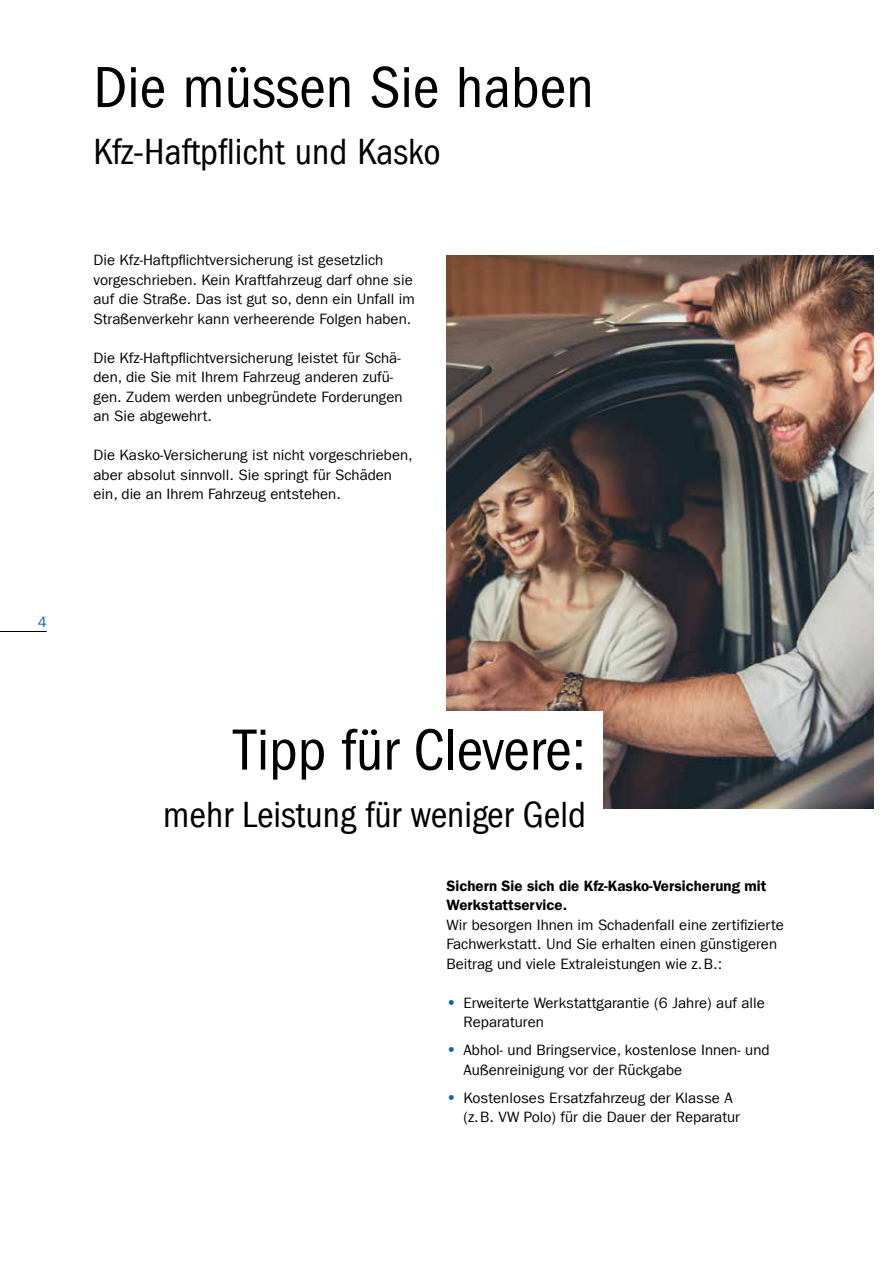
<style>
.page{position:relative;width:893px;height:1263px;background:#fff}
.page>*{position:absolute;margin:0;border:0;box-sizing:border-box;transform-origin:0 0}
.t1{font:condensed 60px "Franklin Gothic LT Com";color:#000}
.t2{font:condensed 37.5px "Franklin Gothic LT Com";color:#000}
.t3{font:15px/19.5px "Franklin Gothic LT Com";color:#000}
.t4{font:15px/19.5px "Franklin Gothic LT Com Dm";color:#000}
.t5{font:15px "Franklin Gothic LT Com";color:#0069b4}
.s1{font-family:"Franklin Gothic LT Com Dm";font-size:16.5px;color:#0069b4}
</style>
<div class="page">
<img style="left:446px;top:255px;width:428px;height:553px">
<div style="left:68px;top:711px;width:535px;height:165px;background:#fff"></div>
<hr style="left:0;top:631px;width:47px;height:1px;background:#000">
<p class="t5" style="left:38px;top:613px;width:10px">4</p>
<h1 class="t1" style="left:94px;top:53px;width:502px">Die müssen Sie haben</h1>
<h2 class="t2" style="left:94px;top:131px;width:349px">Kfz-Haftpflicht und Kasko</h2>
<p class="t3" style="left:94px;top:251px;width:323px">Die Kfz-Haftpflichtversicherung ist gesetzlich vorgeschrieben. Kein Kraftfahrzeug darf ohne sie auf die Straße. Das ist gut so, denn ein Unfall im Straßenverkehr kann verheerende Folgen haben.</p>
<p class="t3" style="left:94px;top:348px;width:310px">Die Kfz-Haftpflichtversicherung leistet für Schä&shy;den, die Sie mit Ihrem Fahrzeug anderen zufü&shy;gen. Zudem werden unbegründete Forderungen an Sie abgewehrt.</p>
<p class="t3" style="left:94px;top:446px;width:321px">Die Kasko-Versicherung ist nicht vorgeschrieben, aber absolut sinnvoll. Sie springt für Schäden ein, die an Ihrem Fahrzeug entstehen.</p>
<h1 class="t1" style="left:234px;top:716px;width:354px">Tipp für Clevere:</h1>
<h2 class="t2" style="left:163px;top:793px;width:424px">mehr Leistung für weniger Geld</h2>
<p class="t4" style="left:446px;top:876px;width:321px">Sichern Sie sich die Kfz-Kasko-Versicherung mit<br>Werkstattservice.</p>
<p class="t3" style="left:446px;top:915px;width:339px">Wir besorgen Ihnen im Schadenfall eine zertifizierte<br>Fachwerkstatt. Und Sie erhalten einen günstigeren<br>Beitrag und viele Extraleistungen wie z.B.:</p>
<p class="t3" style="left:463px;top:993px;width:303px;text-indent:-17px"><span class="s1">•</span> Erweiterte Werkstattgarantie (6 Jahre) auf alle<br>Reparaturen</p>
<p class="t3" style="left:463px;top:1041px;width:307px;text-indent:-17px"><span class="s1">•</span> Abhol- und Bringservice, kostenlose Innen- und<br>Außenreinigung vor der Rückgabe</p>
<p class="t3" style="left:463px;top:1088px;width:278px;text-indent:-17px"><span class="s1">•</span> Kostenloses Ersatzfahrzeug der Klasse A (z.B. VW Polo) für die Dauer der Reparatur</p>
</div>
